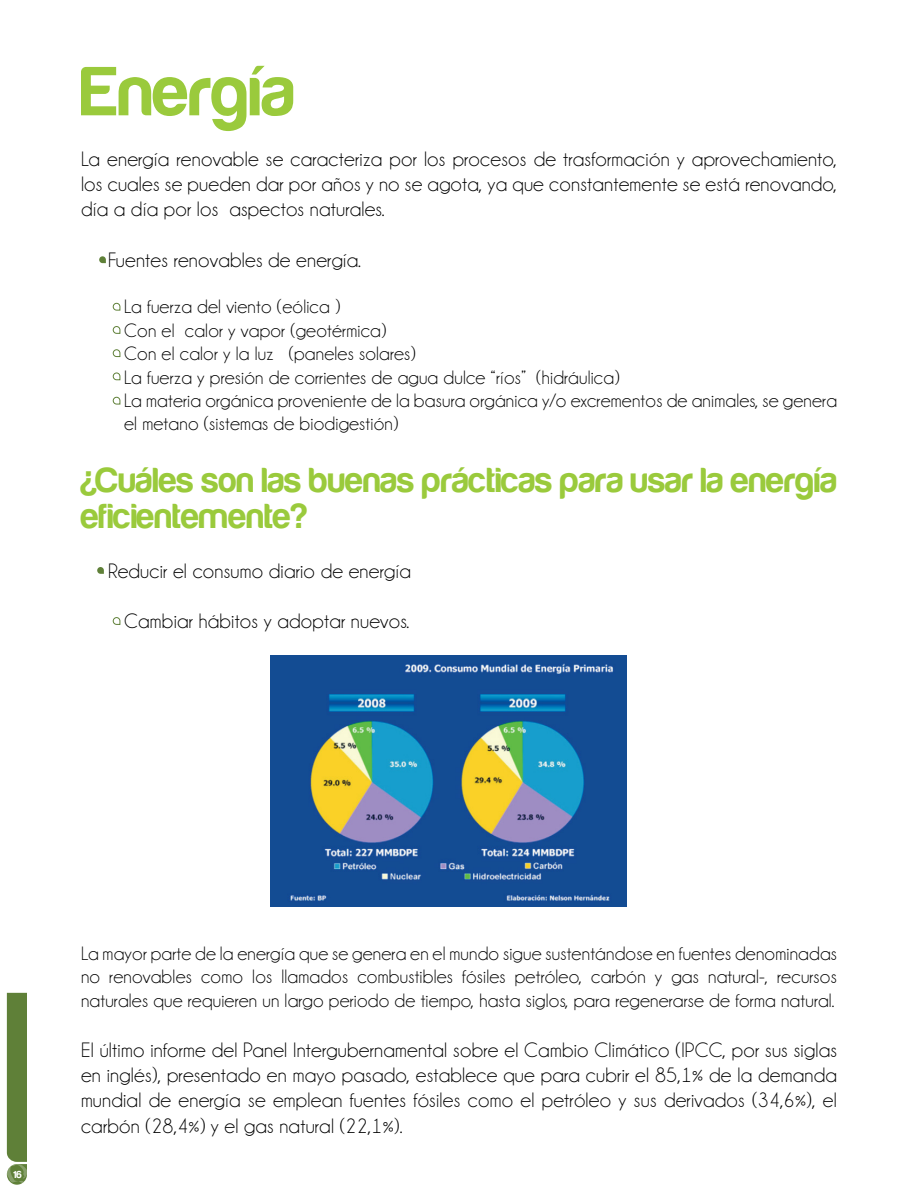
<style>
.page{position:relative;width:918px;height:1188px;background:#fff}
.page>*{position:absolute;margin:0;border:0;box-sizing:border-box;transform-origin:0 0}
.t1{font:72px "Harabara";letter-spacing:.01em;color:#9aca3c}
.t2{font:36px/36px "Harabara";letter-spacing:.01em;color:#9aca3c}
.t3{font:21px/25.2px "Champagne&Limousines";letter-spacing:.01em;color:#000;text-align:justify}
.t4{font:19.5px/23.4px "Champagne&Limousines";letter-spacing:.01em;color:#000}
.t5{font:10.5px "Harabara";color:#fff}
</style>
<div class="page">
<svg style="left:7px;top:993px;width:20px;height:192px;background:#658540"></svg>
<svg style="left:112px;top:303px;width:9px;height:8px"></svg>
<svg style="left:112px;top:326px;width:9px;height:8px"></svg>
<svg style="left:112px;top:349px;width:9px;height:8px"></svg>
<svg style="left:112px;top:372px;width:9px;height:9px"></svg>
<svg style="left:112px;top:397px;width:9px;height:8px"></svg>
<svg style="left:112px;top:617px;width:9px;height:8px"></svg>
<svg style="left:99px;top:256px;width:7px;height:7px"></svg>
<svg style="left:97px;top:567px;width:7px;height:7px"></svg>
<img style="left:270px;top:656px;width:357px;height:250px">
<h1 class="t1" style="left:81px;top:54px;width:215px">Energía</h1>
<p class="t3" style="left:81px;top:146px;width:757px">La energía renovable se caracteriza por los procesos de trasformación y aprovechamiento, los cuales se pueden dar por años y no se agota, ya que constantemente se está renovando, día a día por los aspectos naturales.</p>
<p class="t3" style="left:108px;top:247px;width:255px">Fuentes renovables de energía.</p>
<p class="t4" style="left:124px;top:295px;width:714px">La fuerza del viento (eólica )<br>Con el calor y vapor (geotérmica)<br>Con el calor y la luz (paneles solares)<br>La fuerza y presión de corrientes de agua dulce “ríos” (hidráulica)<br>La materia orgánica proveniente de la basura orgánica y/o excrementos de animales, se genera el metano (sistemas de biodigestión)</p>
<h2 class="t2" style="left:81px;top:462px;width:758px;text-indent:15px">Cuáles son las buenas prácticas para usar la energía eficientemente?</h2>
<p class="t3" style="left:108px;top:558px;width:304px">Reducir el consumo diario de energía</p>
<p class="t3" style="left:124px;top:609px;width:287px">Cambiar hábitos y adoptar nuevos.</p>
<p class="t5" style="left:13px;top:1169px;width:10px">16</p>
<p class="t4" style="left:81px;top:942px;width:758px;text-align:justify">La mayor parte de la energía que se genera en el mundo sigue sustentándose en fuentes denominadas no renovables como los llamados combustibles fósiles petróleo, carbón y gas natural-, recursos naturales que requieren un largo periodo de tiempo, hasta siglos, para regenerarse de forma natural.</p>
<p class="t3" style="left:81px;top:1037px;width:757px">El último informe del Panel Intergubernamental sobre el Cambio Climático (IPCC, por sus siglas en inglés), presentado en mayo pasado, establece que para cubrir el 85,1% de la demanda mundial de energía se emplean fuentes fósiles como el petróleo y sus derivados (34,6%), el carbón (28,4%) y el gas natural (22,1%).</p>
</div>
